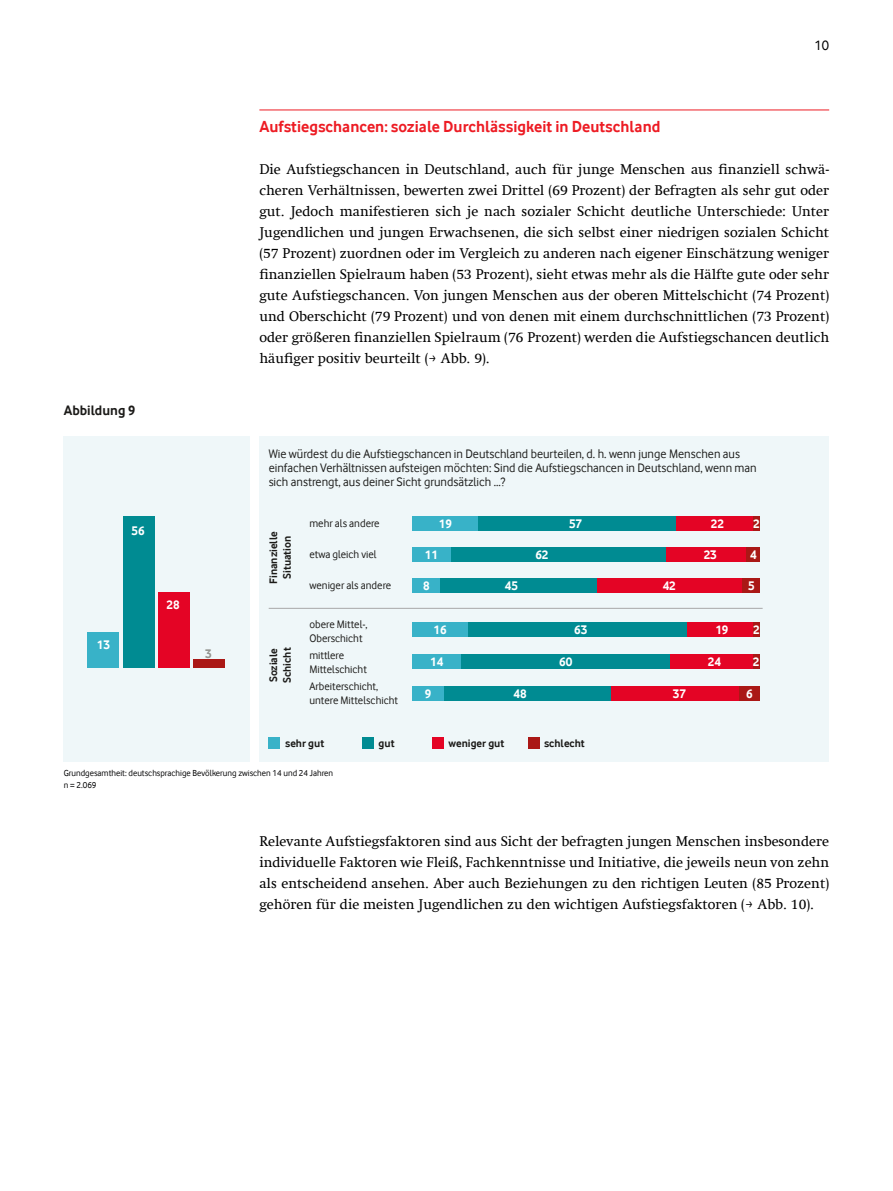
<style>
.page{position:relative;width:893px;height:1191px;background:#fff}
.page>*{position:absolute;margin:0;border:0;box-sizing:border-box;transform-origin:0 0}
.Subheadline_Fließtext{font:700 16.5px "Vodafone Rg";color:#ed1c24}
.Fließtext{font:14.25px/21px "Swift Com";color:#000;text-align:justify}
.t1{font:14.25px "Vodafone Rg";color:#000}
.t2{font:700 14.1px "Vodafone Rg";color:#1b1a18}
.t3{font:700 12.9px "Vodafone Rg";color:#fff}
.t4{font:700 12.9px "Vodafone Rg";color:#949591}
.t5{font:12.75px/14.1px "Vodafone Rg";color:#1e1e1c}
.t6{font:11.25px/13.5px "Vodafone Rg";color:#1b1a18}
.t7{font:700 11.25px/13.5px "Vodafone Rg";color:#1b1a18;text-align:center}
.t8{font:9px/11.6px "Vodafone Rg";color:#020203}
.s1{font-family:"Montserrat"}
</style>
<div class="page">
<hr style="left:259px;top:110px;width:570px;height:1px;background:#ed1c24">
<div style="left:259px;top:436px;width:569px;height:325px;background:#eff7f9"></div>
<div style="left:64px;top:436px;width:186px;height:325px;background:#eff7f9"></div>
<div style="left:193px;top:659px;width:32px;height:8px;background:#aa1816"></div>
<div style="left:158px;top:592px;width:32px;height:75px;background:#e40425"></div>
<div style="left:123px;top:516px;width:32px;height:151px;background:#008b92"></div>
<div style="left:87px;top:632px;width:32px;height:35px;background:#38b2c8"></div>
<div style="left:753px;top:516px;width:6px;height:15px;background:#aa1816"></div>
<div style="left:676px;top:516px;width:77px;height:15px;background:#e40425"></div>
<div style="left:478px;top:516px;width:198px;height:15px;background:#008b92"></div>
<div style="left:412px;top:516px;width:66px;height:15px;background:#38b2c8"></div>
<div style="left:746px;top:547px;width:13px;height:15px;background:#aa1816"></div>
<div style="left:666px;top:547px;width:80px;height:15px;background:#e40425"></div>
<div style="left:451px;top:547px;width:215px;height:15px;background:#008b92"></div>
<div style="left:412px;top:547px;width:39px;height:15px;background:#38b2c8"></div>
<div style="left:742px;top:578px;width:17px;height:15px;background:#aa1816"></div>
<div style="left:596px;top:578px;width:146px;height:15px;background:#e40425"></div>
<div style="left:440px;top:578px;width:156px;height:15px;background:#008b92"></div>
<div style="left:412px;top:578px;width:28px;height:15px;background:#38b2c8"></div>
<div style="left:753px;top:654px;width:6px;height:14px;background:#aa1816"></div>
<div style="left:669px;top:654px;width:84px;height:14px;background:#e40425"></div>
<div style="left:461px;top:654px;width:208px;height:14px;background:#008b92"></div>
<div style="left:412px;top:654px;width:49px;height:14px;background:#38b2c8"></div>
<div style="left:269px;top:737px;width:11px;height:12px;background:#38b2c8"></div>
<div style="left:362px;top:737px;width:11px;height:12px;background:#008b92"></div>
<div style="left:433px;top:737px;width:11px;height:12px;background:#e40425"></div>
<div style="left:528px;top:737px;width:12px;height:12px;background:#aa1816"></div>
<hr style="left:269px;top:608px;width:494px;height:1px;background:#a8a8a9">
<div style="left:739px;top:686px;width:20px;height:14px;background:#aa1816"></div>
<div style="left:610px;top:686px;width:129px;height:14px;background:#e40425"></div>
<div style="left:444px;top:686px;width:166px;height:14px;background:#008b92"></div>
<div style="left:412px;top:686px;width:32px;height:14px;background:#38b2c8"></div>
<div style="left:753px;top:622px;width:6px;height:15px;background:#aa1816"></div>
<div style="left:687px;top:622px;width:66px;height:15px;background:#e40425"></div>
<div style="left:468px;top:622px;width:219px;height:15px;background:#008b92"></div>
<div style="left:412px;top:622px;width:56px;height:15px;background:#38b2c8"></div>
<p class="t1" style="left:815px;top:37px;width:16px">10</p>
<p class="t2" style="left:64px;top:402px;width:73px">Abbildung 9</p>
<p class="t3" style="left:132px;top:523px;width:15px">56</p>
<p class="t3" style="left:97px;top:637px;width:15px">13</p>
<p class="t3" style="left:166px;top:597px;width:15px">28</p>
<p class="t4" style="left:205px;top:646px;width:8px">3</p>
<p class="Subheadline_Fließtext" style="left:259px;top:117px;width:403px">Aufstiegschancen: soziale Durchlässigkeit in Deutschland</p>
<p class="Fließtext" style="left:259px;top:158px;width:571px">Die Aufstiegschancen in Deutschland, auch für junge Menschen aus finanziell schwä&shy;cheren Verhältnissen, bewerten zwei Drittel (69 Prozent) der Befragten als sehr gut oder gut. Jedoch manifestieren sich je nach sozialer Schicht deutliche Unterschiede: Unter Jugendlichen und jungen Erwachsenen, die sich selbst einer niedrigen sozialen Schicht (57 Prozent) zuordnen oder im Vergleich zu anderen nach eigener Einschätzung weniger finanziellen Spielraum haben (53 Prozent), sieht etwas mehr als die Hälfte gute oder sehr gute Aufstiegschancen. Von jungen Menschen aus der oberen Mittelschicht (74 Prozent) und Oberschicht (79 Prozent) und von denen mit einem durchschnittlichen (73 Prozent) oder größeren finanziellen Spielraum (76 Prozent) werden die Aufstiegschancen deutlich häufiger positiv beurteilt (<span class="s1">→</span> Abb. 9).</p>
<p class="t5" style="left:269px;top:446px;width:490px">Wie würdest du die Aufstiegschancen in Deutschland beurteilen, d. h. wenn junge Menschen aus einfachen Verhältnissen aufsteigen möchten: Sind die Aufstiegschancen in Deutschland, wenn man sich anstrengt, aus deiner Sicht grundsätzlich ...?</p>
<p class="t7" style="left:267px;top:584px;width:54px;rotate:-90deg">Finanzielle<br>Situation</p>
<p class="t7" style="left:267px;top:683px;width:37px;text-align:left;rotate:-90deg">Soziale<br>Schicht</p>
<p class="t6" style="left:309px;top:516px;width:72px">mehr als andere</p>
<p class="t6" style="left:309px;top:547px;width:69px">etwa gleich viel</p>
<p class="t6" style="left:309px;top:578px;width:83px">weniger als andere</p>
<p class="t6" style="left:309px;top:617px;width:60px">obere Mittel-,<br>Oberschicht</p>
<p class="t6" style="left:309px;top:648px;width:59px">mittlere<br>Mittelschicht</p>
<p class="t6" style="left:309px;top:680px;width:90px">Arbeiterschicht, untere Mittelschicht</p>
<p class="t3" style="left:439px;top:516px;width:15px">19</p>
<p class="t3" style="left:569px;top:516px;width:15px">57</p>
<p class="t3" style="left:711px;top:516px;width:15px">22</p>
<p class="t3" style="left:753px;top:516px;width:8px">2</p>
<p class="t3" style="left:750px;top:547px;width:8px">4</p>
<p class="t3" style="left:748px;top:578px;width:8px">5</p>
<p class="t3" style="left:535px;top:547px;width:15px">62</p>
<p class="t3" style="left:704px;top:547px;width:15px">23</p>
<p class="t3" style="left:425px;top:547px;width:15px">11</p>
<p class="t3" style="left:423px;top:578px;width:8px">8</p>
<p class="t3" style="left:505px;top:578px;width:15px">45</p>
<p class="t3" style="left:663px;top:578px;width:15px">42</p>
<p class="t3" style="left:434px;top:622px;width:15px">16</p>
<p class="t3" style="left:574px;top:622px;width:15px">63</p>
<p class="t3" style="left:715px;top:622px;width:15px">19</p>
<p class="t3" style="left:753px;top:622px;width:8px">2</p>
<p class="t3" style="left:430px;top:654px;width:15px">14</p>
<p class="t3" style="left:559px;top:654px;width:15px">60</p>
<p class="t3" style="left:708px;top:654px;width:15px">24</p>
<p class="t3" style="left:753px;top:654px;width:8px">2</p>
<p class="t3" style="left:425px;top:686px;width:8px">9</p>
<p class="t3" style="left:513px;top:686px;width:15px">48</p>
<p class="t3" style="left:673px;top:686px;width:15px">37</p>
<p class="t3" style="left:746px;top:686px;width:8px">6</p>
<p class="t7" style="left:285px;top:736px;width:41px">sehr gut</p>
<p class="t7" style="left:379px;top:736px;width:18px">gut</p>
<p class="t7" style="left:448px;top:736px;width:57px">weniger gut</p>
<p class="t7" style="left:544px;top:736px;width:42px">schlecht</p>
<p class="t8" style="left:64px;top:767px;width:271px">Grundgesamtheit: deutschsprachige Bevölkerung zwischen 14 und 24 Jahren n = 2.069</p>
<p class="Fließtext" style="left:259px;top:830px;width:571px">Relevante Aufstiegsfaktoren sind aus Sicht der befragten jungen Menschen insbesondere individuelle Faktoren wie Fleiß, Fachkenntnisse und Initiative, die jeweils neun von zehn als entscheidend ansehen. Aber auch Beziehungen zu den richtigen Leuten (85 Prozent) gehören für die meisten Jugendlichen zu den wichtigen Aufstiegsfaktoren (<span class="s1">→</span> Abb. 10).</p>
</div>
